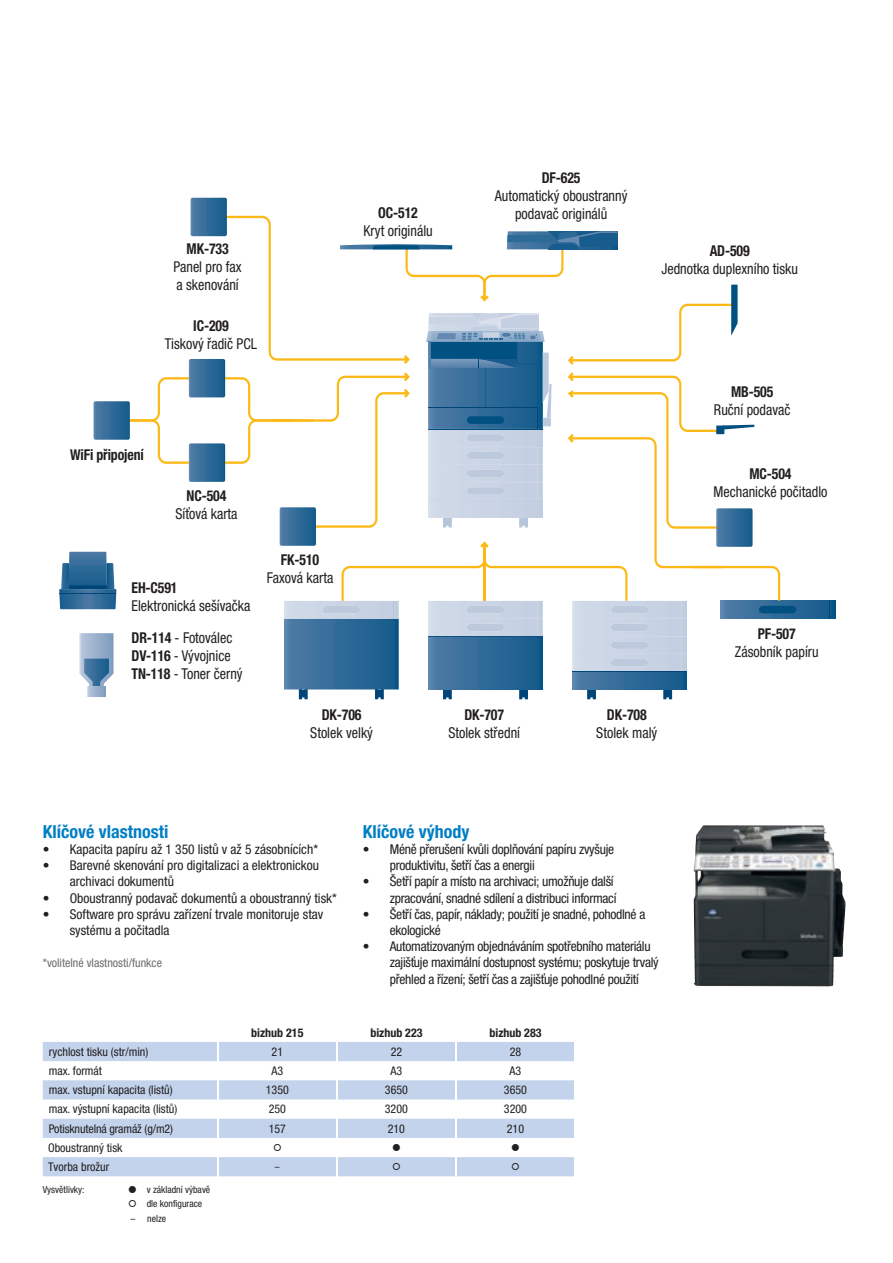
<style>
.page{position:relative;width:893px;height:1263px;background:#fff}
.page>*{position:absolute;margin:0;border:0;box-sizing:border-box;transform-origin:0 0}
.t1{font:700 condensed 18px "Helvetica KMCE";color:#007ec5}
.t2{font:condensed 15px/18px "Helvetica KMCE";color:#231f20;scale:.94 1}
.t3{font:700 condensed 15px "Helvetica KMCE";letter-spacing:-.01em;color:#231f20;scale:.92 1}
.t4{font:condensed 13.5px/16.2px "Helvetica KMCE";letter-spacing:-.02em;color:#231f20}
.t5{font:condensed 13.5px/16.2px "Helvetica KMCE";color:#231f20}
.t6{font:condensed 12px/19.2px "Helvetica KMCE";color:#231f20}
.t7{font:condensed 12px "Helvetica KMCE";color:#6c6d70}
.t8{font:700 condensed 12px "Helvetica KMCE";color:#231f20}
.t9{font:condensed 9.75px/14.2px "Helvetica KMCE";color:#231f20}
.s1{font-weight:700}
</style>
<div class="page">
<svg style="left:780px;top:601px;width:55px;height:17px"></svg>
<div style="left:759px;top:606px;width:37px;height:7px;background:#005081;border-radius:4px"></div>
<svg style="left:829px;top:601px;width:1px;height:17px"></svg>
<svg style="left:59px;top:198px;width:721px;height:502px"></svg>
<hr style="left:59px;top:593px;width:57px;height:1px;background:#004577">
<img style="left:693px;top:825px;width:153px;height:161px">
<svg style="left:43px;top:1042px;width:531px;height:134px;fill:#c3d3ec"></svg>
<svg style="left:455px;top:1042px;width:2px;height:57px"></svg>
<hr style="left:455px;top:1099px;width:2px;height:20px;background:#fff">
<svg style="left:217px;top:1042px;width:1px;height:134px"></svg>
<svg style="left:336px;top:1042px;width:1px;height:134px"></svg>
<svg style="left:455px;top:1119px;width:2px;height:57px"></svg>
<svg style="left:274px;top:1144px;width:7px;height:7px"></svg>
<svg style="left:393px;top:1144px;width:7px;height:7px"></svg>
<svg style="left:512px;top:1144px;width:7px;height:7px"></svg>
<svg style="left:393px;top:1163px;width:7px;height:7px"></svg>
<svg style="left:512px;top:1163px;width:7px;height:7px"></svg>
<p class="t3" style="left:187px;top:240px;width:47px">MK-733</p>
<p class="t2" style="left:174px;top:258px;width:74px">Panel pro fax a skenování</p>
<p class="t3" style="left:193px;top:316px;width:40px">IC-209</p>
<p class="t2" style="left:165px;top:334px;width:99px">Tiskový řadič PCL</p>
<p class="t3" style="left:378px;top:203px;width:44px">OC-512</p>
<p class="t2" style="left:363px;top:222px;width:75px">Kryt originálu</p>
<p class="t3" style="left:70px;top:445px;width:81px">WiFi připojení</p>
<p class="t3" style="left:187px;top:487px;width:45px">NC-504</p>
<p class="t2" style="left:176px;top:505px;width:67px">Síťová karta</p>
<p class="t3" style="left:132px;top:579px;width:52px">EH-C591</p>
<p class="t2" style="left:132px;top:597px;width:128px">Elektronická sešívačka</p>
<p class="t2" style="left:132px;top:629px;width:120px"><span class="s1">DR-114</span> - Fotoválec<br><span class="s1">DV-116</span> - Vývojnice<br><span class="s1">TN-118</span> - Toner černý</p>
<p class="t3" style="left:281px;top:551px;width:43px">FK-510</p>
<p class="t2" style="left:267px;top:569px;width:72px">Faxová karta</p>
<p class="t3" style="left:322px;top:706px;width:45px">DK-706</p>
<p class="t2" style="left:310px;top:724px;width:68px">Stolek velký</p>
<p class="t3" style="left:542px;top:168px;width:44px">DF-625</p>
<p class="t2" style="left:495px;top:187px;width:143px;text-align:center">Automatický oboustranný podavač originálů</p>
<p class="t3" style="left:710px;top:241px;width:45px">AD-509</p>
<p class="t2" style="left:661px;top:259px;width:147px">Jednotka duplexního tisku</p>
<p class="t3" style="left:731px;top:382px;width:48px">MB-505</p>
<p class="t2" style="left:714px;top:400px;width:83px">Ruční podavač</p>
<p class="t3" style="left:749px;top:464px;width:47px">MC-504</p>
<p class="t2" style="left:714px;top:482px;width:123px">Mechanické počitadlo</p>
<p class="t3" style="left:758px;top:625px;width:43px">PF-507</p>
<p class="t2" style="left:735px;top:643px;width:90px">Zásobník papíru</p>
<p class="t3" style="left:464px;top:706px;width:45px">DK-707</p>
<p class="t2" style="left:448px;top:724px;width:78px">Stolek střední</p>
<p class="t3" style="left:607px;top:706px;width:45px">DK-708</p>
<p class="t2" style="left:596px;top:724px;width:66px">Stolek malý</p>
<h1 class="t1" style="left:43px;top:820px;width:127px">Klíčové vlastnosti</h1>
<p class="t5" style="left:43px;top:841px;width:277px">• Kapacita papíru až 1 350 listů v až 5 zásobnících*</p>
<p class="t5" style="left:70px;top:857px;width:251px;text-indent:-27px">• Barevné skenování pro digitalizaci a elektronickou archivaci dokumentů</p>
<p class="t5" style="left:43px;top:890px;width:296px">• Oboustranný podavač dokumentů a oboustranný tisk*</p>
<p class="t5" style="left:70px;top:906px;width:255px;text-indent:-27px">• Software pro správu zařízení trvale monitoruje stav systému a počitadla</p>
<p class="t7" style="left:43px;top:956px;width:121px">*volitelné vlastnosti/funkce</p>
<h1 class="t1" style="left:363px;top:820px;width:108px">Klíčové výhody</h1>
<p class="t4" style="left:390px;top:841px;width:226px;text-indent:-27px">• Méně přerušení kvůli doplňování papíru zvyšuje produktivitu, šetří čas a energii</p>
<p class="t4" style="left:363px;top:874px;width:255px;text-align:right">• Šetří papír a místo na archivaci; umožňuje další zpracování, snadné sdílení a distribuci informací</p>
<p class="t4" style="left:390px;top:906px;width:257px;text-indent:-27px">• Šetří čas, papír, náklady; použití je snadné, pohodlné a ekologické</p>
<p class="t4" style="left:390px;top:938px;width:270px;text-indent:-27px">• Automatizovaným objednáváním spotřebního materiálu zajišťuje maximální dostupnost systému; poskytuje trvalý přehled a řízení; šetří čas a zajišťuje pohodlné použití</p>
<p class="t8" style="left:251px;top:1025px;width:54px">bizhub 215</p>
<p class="t8" style="left:370px;top:1025px;width:54px">bizhub 223</p>
<p class="t8" style="left:489px;top:1025px;width:54px">bizhub 283</p>
<p class="t6" style="left:49px;top:1042px;width:101px">rychlost tisku (str/min)</p>
<p class="t6" style="left:272px;top:1042px;width:13px">21</p>
<p class="t6" style="left:391px;top:1042px;width:13px">22</p>
<p class="t6" style="left:510px;top:1042px;width:13px">28</p>
<p class="t6" style="left:49px;top:1061px;width:55px">max. formát</p>
<p class="t6" style="left:271px;top:1061px;width:13px">A3</p>
<p class="t6" style="left:391px;top:1061px;width:13px">A3</p>
<p class="t6" style="left:510px;top:1061px;width:13px">A3</p>
<p class="t6" style="left:49px;top:1080px;width:125px">max. vstupní kapacita (listů)</p>
<p class="t6" style="left:266px;top:1080px;width:25px">1350</p>
<p class="t6" style="left:385px;top:1080px;width:25px">3650</p>
<p class="t6" style="left:504px;top:1080px;width:25px">3650</p>
<p class="t6" style="left:49px;top:1100px;width:130px">max. výstupní kapacita (listů)</p>
<p class="t6" style="left:269px;top:1100px;width:19px">250</p>
<p class="t6" style="left:385px;top:1100px;width:25px">3200</p>
<p class="t6" style="left:504px;top:1100px;width:25px">3200</p>
<p class="t6" style="left:49px;top:1119px;width:126px">Potisknutelná gramáž (g/m2)</p>
<p class="t6" style="left:269px;top:1119px;width:19px">157</p>
<p class="t6" style="left:388px;top:1119px;width:19px">210</p>
<p class="t6" style="left:507px;top:1119px;width:19px">210</p>
<p class="t6" style="left:48px;top:1138px;width:76px">Oboustranný tisk<br>Tvorba brožur</p>
<p class="t9" style="left:275px;top:1160px;width:6px">–</p>
<p class="t9" style="left:43px;top:1182px;width:43px">Vysvětlivky:</p>
<p class="t9" style="left:147px;top:1182px;width:65px">v základní výbavě dle konfigurace</p>
<p class="t9" style="left:131px;top:1211px;width:37px">– nelze</p>
</div>
